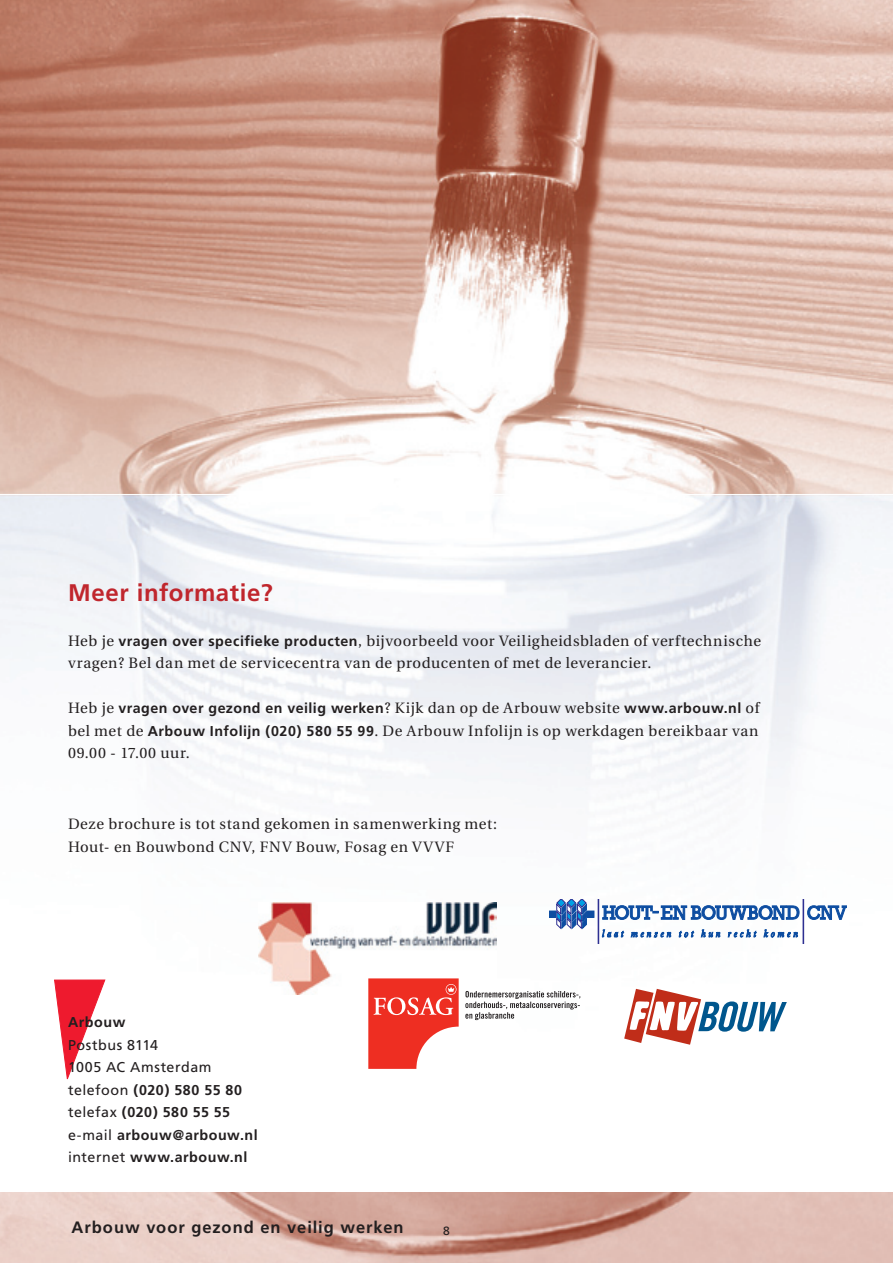
<style>
.page{position:relative;width:893px;height:1263px;background:#fff}
.page>*{position:absolute;margin:0;border:0;box-sizing:border-box;transform-origin:0 0}
.t1{font:700 24px "Frutiger";letter-spacing:.025em;color:#c0262d}
.t2{font:700 16.5px "Frutiger";letter-spacing:.06em;color:#231f20}
.t3{font:15px/22.5px "Utopia";letter-spacing:.04em;color:#231f20}
.t4{font:14.25px/22.5px "Frutiger";letter-spacing:.035em;color:#231f20}
.t5{font:700 14.25px "Frutiger";letter-spacing:.035em;color:#231f20}
.t6{font:12px "Frutiger";color:#231f20}
.s1{font-family:"Frutiger";font-weight:700;font-size:14.25px}
.s2{font-family:"Utopia";font-weight:400;font-size:15px}
.s3{font-weight:700}
</style>
<div class="page">
<img style="left:0;top:0;width:893px;height:1193px">
<svg style="left:550px;top:899px;width:44px;height:29px"></svg>
<div style="left:587px;top:911px;width:7px;height:6px;border:1px solid #0d4da1"></div>
<div style="left:598px;top:899px;width:1px;height:45px;border:1px solid #2e3092"></div>
<div style="left:803px;top:899px;width:1px;height:45px;border:1px solid #2e3092"></div>
<svg style="left:807px;top:906px;width:40px;height:13px"></svg>
<svg style="left:603px;top:905px;width:196px;height:14px"></svg>
<svg style="left:602px;top:930px;width:22px;height:7px"></svg>
<svg style="left:631px;top:932px;width:40px;height:5px"></svg>
<svg style="left:679px;top:931px;width:15px;height:6px"></svg>
<svg style="left:701px;top:930px;width:19px;height:7px"></svg>
<svg style="left:728px;top:930px;width:28px;height:7px"></svg>
<svg style="left:764px;top:930px;width:34px;height:7px"></svg>
<svg style="left:624px;top:989px;width:163px;height:56px"></svg>
<img style="left:258px;top:903px;width:239px;height:91px">
<img style="left:0;top:1193px;width:893px;height:70px">
<svg style="left:465px;top:991px;width:115px;height:29px"></svg>
<svg style="left:368px;top:978px;width:91px;height:91px"></svg>
<hr style="left:0;top:494px;width:893px;height:1px;background:#fff">
<svg style="left:55px;top:980px;width:50px;height:99px"></svg>
<h1 class="t1" style="left:68px;top:578px;width:206px">Meer informatie?</h1>
<p class="t3" style="left:68px;top:630px;width:694px">Heb je <span class="s1">vragen over specifieke producten</span>, bijvoorbeeld voor Veiligheidsbladen of verftechnische vragen? Bel dan met de servicecentra van de producenten of met de leverancier.</p>
<p class="t5" style="left:68px;top:700px;width:693px"><span class="s2">Heb je</span> vragen over gezond en veilig werken<span class="s2">? Kijk dan op de Arbouw website</span> www.arbouw.nl <span class="s2">of</span></p>
<p class="t3" style="left:68px;top:720px;width:692px">bel met de <span class="s1">Arbouw Infolijn (020) 580 55 99</span>. De Arbouw Infolijn is op werkdagen bereikbaar van<br>09.00 - 17.00 uur.</p>
<p class="t3" style="left:68px;top:813px;width:431px">Deze brochure is tot stand gekomen in samenwerking met:<br>Hout- en Bouwbond CNV, FNV Bouw, Fosag en VVVF</p>
<p class="t5" style="left:68px;top:1014px;width:59px">Arbouw</p>
<p class="t4" style="left:68px;top:1033px;width:191px">Postbus 8114<br>1005 AC Amsterdam telefoon <span class="s3">(020) 580 55 80 </span>telefax <span class="s3">(020) 580 55 55 </span>e-mail <span class="s3">arbouw@arbouw.nl </span>internet <span class="s3">www.arbouw.nl</span></p>
<p class="t2" style="left:71px;top:1218px;width:334px">Arbouw voor gezond en veilig werken</p>
<p class="t6" style="left:443px;top:1224px;width:8px">8</p>
</div>
